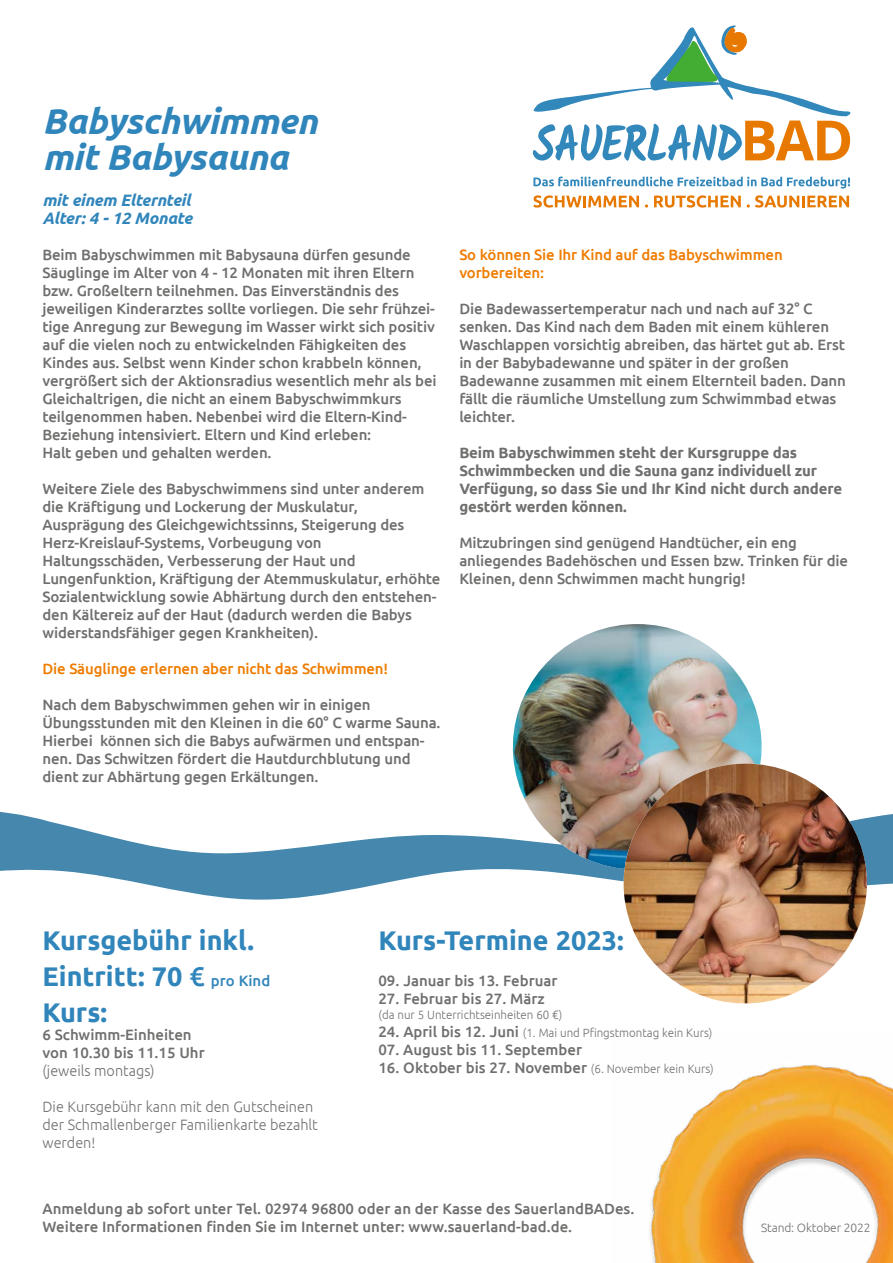
<style>
.page{position:relative;width:893px;height:1263px;background:#fff}
.page>*{position:absolute;margin:0;border:0;box-sizing:border-box;transform-origin:0 0}
.t1{font:italic 700 36px/36px "Ubuntu";letter-spacing:-.01em;color:#3085bb}
.t2{font:700 27px/36px "Ubuntu";color:#3085bb}
.t3{font:italic 700 16.5px/18px "Ubuntu";letter-spacing:-.01em;color:#3085bb}
.t4{font:500 15px/18px "Ubuntu";letter-spacing:-.01em;color:#6f6f6e}
.t5{font:700 15px/18px "Ubuntu";letter-spacing:-.01em;color:#6f6f6e}
.t6{font:300 15px/18px "Ubuntu";color:#6f6f6e;scale:.96 1}
.t7{font:500 15px/18px "Ubuntu";letter-spacing:-.01em;color:#ef7c00}
.t8{font:300 12px "Ubuntu";color:#6f6f6e;scale:.96 1}
.t9{font:300 12px "Ubuntu";color:#6f6f6e}
.s1{font-weight:500}
.s2{font-weight:500;font-size:15px}
.s3{font-weight:300;font-size:12px}
</style>
<div class="page">
<svg style="left:533px;top:26px;width:317px;height:135px"></svg>
<svg style="left:533px;top:177px;width:317px;height:12px"></svg>
<svg style="left:533px;top:195px;width:106px;height:13px"></svg>
<svg style="left:645px;top:204px;width:3px;height:4px"></svg>
<svg style="left:654px;top:195px;width:87px;height:13px"></svg>
<svg style="left:747px;top:195px;width:102px;height:13px"></svg>
<svg style="left:0;top:811px;width:893px;height:89px"></svg>
<img style="left:649px;top:1064px;width:244px;height:199px">
<svg style="left:508px;top:871px;width:111px;height:3px"></svg>
<img style="left:508px;top:624px;width:254px;height:247px">
<svg style="left:619px;top:759px;width:143px;height:5px"></svg>
<img style="left:619px;top:764px;width:253px;height:240px">
<h1 class="t1" style="left:43px;top:102px;width:276px">Babyschwimmen mit Babysauna</h1>
<p class="t3" style="left:43px;top:190px;width:151px">mit einem Elternteil<br>Alter: 4 - 12 Monate</p>
<p class="t4" style="left:43px;top:245px;width:396px">Beim Babyschwimmen mit Babysauna dürfen gesunde Säuglinge im Alter von 4 - 12 Monaten mit ihren Eltern bzw. Großeltern teilnehmen. Das Einverständnis des jeweiligen Kinderarztes sollte vorliegen. Die sehr frühzei&shy;tige Anregung zur Bewegung im Wasser wirkt sich positiv auf die vielen noch zu entwickelnden Fähigkeiten des Kindes aus. Selbst wenn Kinder schon krabbeln können, vergrößert sich der Aktionsradius wesentlich mehr als bei Gleichaltrigen, die nicht an einem Babyschwimmkurs teilgenommen haben. Nebenbei wird die Eltern-Kind-Beziehung intensiviert. Eltern und Kind erleben:<br>Halt geben und gehalten werden.</p>
<p class="t4" style="left:43px;top:479px;width:399px">Weitere Ziele des Babyschwimmens sind unter anderem die Kräftigung und Lockerung der Muskulatur, Ausprägung des Gleichgewichtssinns, Steigerung des Herz-Kreislauf-Systems, Vorbeugung von Haltungsschäden, Verbesserung der Haut und Lungenfunktion, Kräftigung der Atemmuskulatur, erhöhte Sozialentwicklung sowie Abhärtung durch den entstehen&shy;den Kältereiz auf der Haut (dadurch werden die Babys widerstandsfähiger gegen Krankheiten).</p>
<p class="t7" style="left:43px;top:659px;width:347px">Die Säuglinge erlernen aber nicht das Schwimmen!</p>
<p class="t4" style="left:43px;top:695px;width:400px">Nach dem Babyschwimmen gehen wir in einigen Übungsstunden mit den Kleinen in die 60° C warme Sauna.<br>Hierbei können sich die Babys aufwärmen und entspan&shy;nen. Das Schwitzen fördert die Hautdurchblutung und dient zur Abhärtung gegen Erkältungen.</p>
<p class="t7" style="left:459px;top:245px;width:325px">So können Sie Ihr Kind auf das Babyschwimmen vorbereiten:</p>
<p class="t4" style="left:459px;top:299px;width:388px">Die Badewassertemperatur nach und nach auf 32° C senken. Das Kind nach dem Baden mit einem kühleren Waschlappen vorsichtig abreiben, das härtet gut ab. Erst in der Babybadewanne und später in der großen Badewanne zusammen mit einem Elternteil baden. Dann fällt die räumliche Umstellung zum Schwimmbad etwas leichter.</p>
<p class="t5" style="left:459px;top:443px;width:384px">Beim Babyschwimmen steht der Kursgruppe das Schwimmbecken und die Sauna ganz individuell zur Verfügung, so dass Sie und Ihr Kind nicht durch andere gestört werden können.</p>
<p class="t4" style="left:459px;top:533px;width:390px">Mitzubringen sind genügend Handtücher, ein eng anliegendes Badehöschen und Essen bzw. Trinken für die<br>Kleinen, denn Schwimmen macht hungrig!</p>
<h2 class="t2" style="left:43px;top:922px;width:229px">Kursgebühr inkl.<br>Eintritt: 70 <span class="s1">€</span> <span class="s2">pro Kind<br></span>Kurs:</h2>
<p class="t4" style="left:43px;top:1025px;width:164px">6 Schwimm-Einheiten von 10.30 bis 11.15 Uhr</p>
<p class="t6" style="left:43px;top:1061px;width:118px">(jeweils montags)</p>
<p class="t6" style="left:43px;top:1097px;width:288px">Die Kursgebühr kann mit den Gutscheinen der Schmallenberger Familienkarte bezahlt werden!</p>
<h2 class="t2" style="left:378px;top:922px;width:247px">Kurs-Termine 2023:</h2>
<p class="t4" style="left:378px;top:971px;width:181px">09. Januar bis 13. Februar</p>
<p class="t4" style="left:378px;top:989px;width:168px">27. Februar bis 27. März</p>
<p class="t8" style="left:378px;top:1008px;width:193px">(da nur 5 Unterrichtseinheiten 60 €)</p>
<p class="t8" style="left:378px;top:1026px;width:349px"><span class="s2">24. April bis 12. Juni</span> (1. Mai und Pfingstmontag kein Kurs)</p>
<p class="t4" style="left:378px;top:1040px;width:205px">07. August bis 11. September</p>
<p class="t4" style="left:378px;top:1058px;width:337px">16. Oktober bis 27. November <span class="s3">(6. November kein Kurs)</span></p>
<p class="t4" style="left:43px;top:1199px;width:593px">Anmeldung ab sofort unter Tel. 02974 96800 oder an der Kasse des SauerlandBADes.<br>Weitere Informationen finden Sie im Internet unter: www.sauerland-bad.de.</p>
<p class="t9" style="left:761px;top:1220px;width:111px">Stand: Oktober 2022</p>
</div>
